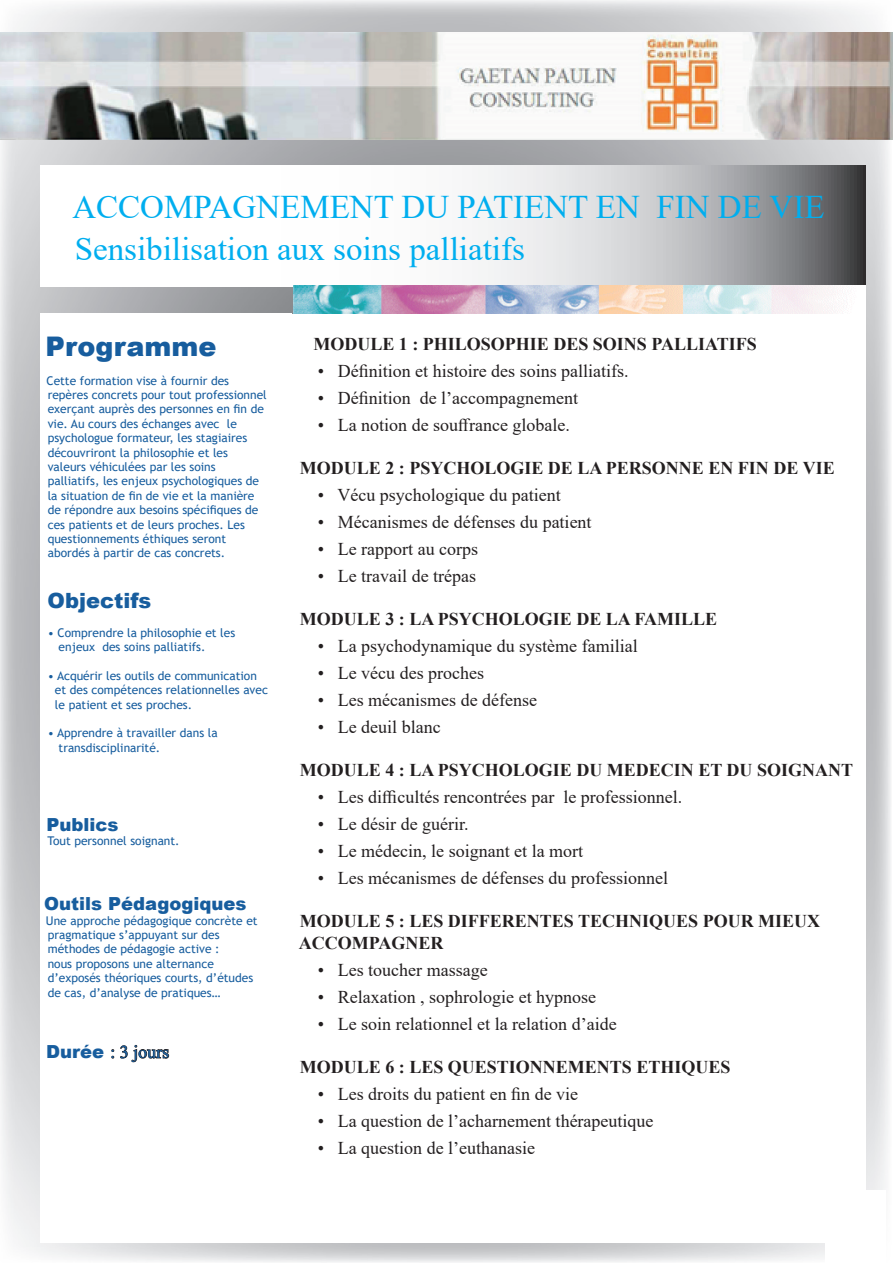
<style>
.page{position:relative;width:893px;height:1263px;background:#fff}
.page>*{position:absolute;margin:0;border:0;box-sizing:border-box;transform-origin:0 0}
.t1{font:33px/42px "Times New Roman";color:#00aeef}
.t2{font:900 27px "Arial";color:#175d9e}
.t3{font:900 21px "Arial";color:#175d9e}
.t4{font:18px "Times New Roman";color:#231f20}
.t5{font:700 18px/21.6px "Times New Roman";color:#231f20}
.t6{font:900 18px "Arial";color:#175d9e}
.t7{font:18px "Times New Roman";color:#175d9e}
.t8{font:12px/14.4px "Trebuchet MS";color:#175d9e}
.s1{font-family:"Arial";font-weight:900}
</style>
<div class="page">
<svg style="left:293px;top:165px;width:573px;height:121px"></svg>
<img style="left:0;top:33px;width:893px;height:107px">
<svg style="left:111px;top:1045px;width:58px;height:17px"></svg>
<img style="left:293px;top:286px;width:563px;height:28px">
<h1 class="t1" style="left:72px;top:184px;width:754px">ACCOMPAGNEMENT DU PATIENT EN FIN DE VIE<br>Sensibilisation aux soins palliatifs</h1>
<h2 class="t2" style="left:46px;top:327px;width:172px">Programme</h2>
<p class="t8" style="left:47px;top:373px;width:222px">Cette formation vise à fournir des repères concrets pour tout professionnel exerçant auprès des personnes en fin de vie. Au cours des échanges avec le psychologue formateur, les stagiaires découvriront la philosophie et les valeurs véhiculées par les soins palliatifs, les enjeux psychologiques de la situation de fin de vie et la manière de répondre aux besoins spécifiques de ces patients et de leurs proches. Les questionnements éthiques seront abordés à partir de cas concrets.</p>
<h3 class="t3" style="left:48px;top:585px;width:105px">Objectifs</h3>
<p class="t8" style="left:59px;top:625px;width:178px;text-indent:-11px">• Comprendre la philosophie et les enjeux des soins palliatifs.</p>
<p class="t8" style="left:55px;top:668px;width:215px;text-indent:-7px">• Acquérir les outils de communication et des compétences relationnelles avec le patient et ses proches.</p>
<p class="t8" style="left:59px;top:726px;width:161px;text-indent:-11px">• Apprendre à travailler dans la transdisciplinarité.</p>
<h3 class="t6" style="left:47px;top:811px;width:73px">Publics</h3>
<p class="t8" style="left:48px;top:834px;width:134px">Tout personnel soignant.</p>
<h3 class="t6" style="left:44px;top:891px;width:204px">Outils Pédagogiques</h3>
<p class="t8" style="left:46px;top:913px;width:213px">Une approche pédagogique concrète et pragmatique s’appuyant sur des méthodes de pédagogie active :<br>nous proposons une alternance d’exposés théoriques courts, d’études de cas, d’analyse de pratiques…</p>
<h3 class="t7" style="left:46px;top:1039px;width:125px"><span class="s1">Durée</span> : 3 jours</h3>
<h3 class="t5" style="left:313px;top:332px;width:445px">MODULE 1 : PHILOSOPHIE DES SOINS PALLIATIFS</h3>
<h3 class="t4" style="left:318px;top:358px;width:312px">• Définition et histoire des soins palliatifs.</h3>
<h3 class="t4" style="left:318px;top:385px;width:262px">• Définition de l’accompagnement</h3>
<h3 class="t4" style="left:318px;top:412px;width:254px">• La notion de souffrance globale.</h3>
<h3 class="t5" style="left:300px;top:456px;width:536px">MODULE 2 : PSYCHOLOGIE DE LA PERSONNE EN FIN DE VIE</h3>
<h3 class="t4" style="left:318px;top:482px;width:244px">• Vécu psychologique du patient</h3>
<h3 class="t4" style="left:318px;top:509px;width:275px">• Mécanismes de défenses du patient</h3>
<h3 class="t4" style="left:318px;top:536px;width:162px">• Le rapport au corps</h3>
<h3 class="t4" style="left:318px;top:563px;width:160px">• Le travail de trépas</h3>
<h3 class="t5" style="left:300px;top:608px;width:419px">MODULE 3 : LA PSYCHOLOGIE DE LA FAMILLE</h3>
<h3 class="t4" style="left:318px;top:633px;width:321px">• La psychodynamique du système familial</h3>
<h3 class="t4" style="left:318px;top:660px;width:168px">• Le vécu des proches</h3>
<h3 class="t4" style="left:318px;top:687px;width:221px">• Les mécanismes de défense</h3>
<h3 class="t4" style="left:318px;top:714px;width:124px">• Le deuil blanc</h3>
<h3 class="t5" style="left:300px;top:759px;width:555px">MODULE 4 : LA PSYCHOLOGIE DU MEDECIN ET DU SOIGNANT</h3>
<h3 class="t4" style="left:318px;top:784px;width:366px">• Les difficultés rencontrées par le professionnel.</h3>
<h3 class="t4" style="left:318px;top:811px;width:152px">• Le désir de guérir.</h3>
<h3 class="t4" style="left:318px;top:838px;width:267px">• Le médecin, le soignant et la mort</h3>
<h3 class="t4" style="left:318px;top:865px;width:352px">• Les mécanismes de défenses du professionnel</h3>
<h3 class="t5" style="left:299px;top:910px;width:523px">MODULE 5 : LES DIFFERENTES TECHNIQUES POUR MIEUX<br>ACCOMPAGNER</h3>
<h3 class="t4" style="left:318px;top:957px;width:171px">• Les toucher massage</h3>
<h3 class="t4" style="left:318px;top:984px;width:280px">• Relaxation , sophrologie et hypnose</h3>
<h3 class="t4" style="left:318px;top:1011px;width:300px">• Le soin relationnel et la relation d’aide</h3>
<h3 class="t5" style="left:300px;top:1056px;width:432px">MODULE 6 : LES QUESTIONNEMENTS ETHIQUES</h3>
<h3 class="t4" style="left:318px;top:1081px;width:262px">• Les droits du patient en fin de vie</h3>
<h3 class="t4" style="left:318px;top:1108px;width:337px">• La question de l’acharnement thérapeutique</h3>
<h3 class="t4" style="left:318px;top:1135px;width:219px">• La question de l’euthanasie</h3>
</div>
